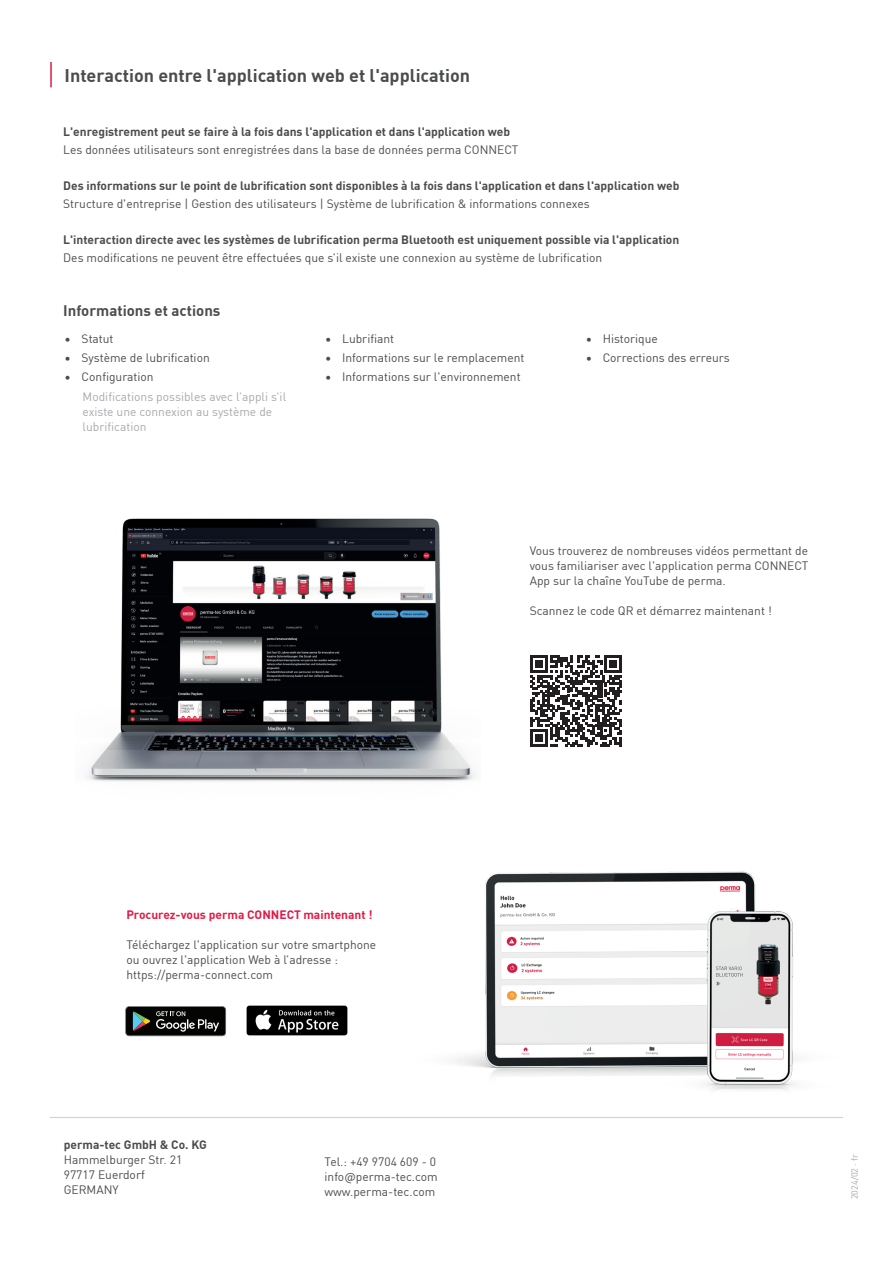
<style>
.page{position:relative;width:893px;height:1263px;background:#fff}
.page>*{position:absolute;margin:0;border:0;box-sizing:border-box;transform-origin:0 0}
.t1{font:700 18px "DIN Pro";color:#4b4c4d}
.t2{font:700 15px "DIN Pro";color:#4b4c4d}
.t3{font:12px/15px "DIN Pro";color:#4b4c4d}
.t4{font:700 12px "DIN Pro";color:#4b4c4d}
.t5{font:12px/15px "DIN Pro";color:#a8a9ad}
.t6{font:700 12px "DIN Pro";color:#e31a47}
.t7{font:9px "DIN Pro";color:#a8a9ad}
</style>
<div class="page">
<hr style="left:50px;top:1117px;width:793px;height:1px;background:#d1d2d4">
<img style="left:246px;top:1005px;width:101px;height:31px">
<svg style="left:125px;top:1006px;width:101px;height:30px;background:#2d2f2d"></svg>
<hr style="left:50px;top:62px;width:2px;height:25px;background:#e31a47">
<img style="left:86px;top:518px;width:389px;height:264px">
<img style="left:454px;top:871px;width:343px;height:220px">
<svg style="left:530px;top:655px;width:92px;height:92px"></svg>
<h1 class="t1" style="left:65px;top:61px;width:407px">Interaction entre l'application web et l'application</h1>
<p class="t4" style="left:63px;top:122px;width:448px">L'enregistrement peut se faire à la fois dans l'application et dans l'application web</p>
<p class="t3" style="left:63px;top:141px;width:457px">Les données utilisateurs sont enregistrées dans la base de données perma CONNECT</p>
<p class="t4" style="left:63px;top:176px;width:618px">Des informations sur le point de lubrification sont disponibles à la fois dans l'application et dans l'application web</p>
<p class="t3" style="left:63px;top:195px;width:528px">Structure d'entreprise | Gestion des utilisateurs | Système de lubrification &amp; informations connexes</p>
<p class="t4" style="left:63px;top:230px;width:618px">L'interaction directe avec les systèmes de lubrification perma Bluetooth est uniquement possible via l'application</p>
<p class="t3" style="left:63px;top:249px;width:540px">Des modifications ne peuvent être effectuées que s’il existe une connexion au système de lubrification</p>
<p class="t2" style="left:63px;top:299px;width:159px">Informations et actions</p>
<p class="t3" style="left:65px;top:330px;width:51px">• Statut</p>
<p class="t3" style="left:65px;top:350px;width:147px">• Système de lubrification</p>
<p class="t3" style="left:65px;top:369px;width:91px">• Configuration</p>
<p class="t5" style="left:83px;top:388px;width:205px">Modifications possibles avec l’appli s’il existe une connexion au système de lubrification</p>
<p class="t3" style="left:325px;top:330px;width:71px">• Lubrifiant</p>
<p class="t3" style="left:325px;top:350px;width:201px">• Informations sur le remplacement</p>
<p class="t3" style="left:325px;top:369px;width:197px">• Informations sur l'environnement</p>
<p class="t3" style="left:586px;top:330px;width:74px">• Historique</p>
<p class="t3" style="left:586px;top:350px;width:145px">• Corrections des erreurs</p>
<p class="t3" style="left:530px;top:542px;width:280px;text-align:justify">Vous trouverez de nombreuses vidéos permettant de vous familiariser avec l'application perma CONNECT App sur la chaîne YouTube de perma.</p>
<p class="t3" style="left:530px;top:602px;width:244px">Scannez le code QR et démarrez maintenant !</p>
<p class="t6" style="left:126px;top:905px;width:248px">Procurez-vous perma CONNECT maintenant !</p>
<p class="t3" style="left:126px;top:936px;width:251px">Téléchargez l'application sur votre smartphone ou ouvrez l'application Web à l’adresse : https://perma-connect.com</p>
<p class="t4" style="left:64px;top:1136px;width:145px">perma-tec GmbH &amp; Co. KG</p>
<p class="t3" style="left:64px;top:1152px;width:120px">Hammelburger Str. 21<br>97717 Euerdorf<br>GERMANY</p>
<p class="t3" style="left:325px;top:1153px;width:115px">Tel.: +49 9704 609 - 0 info@perma-tec.com www.perma-tec.com</p>
<p class="t7" style="left:848px;top:1199px;width:46px;rotate:-90deg">2024/02 · fr</p>
</div>
